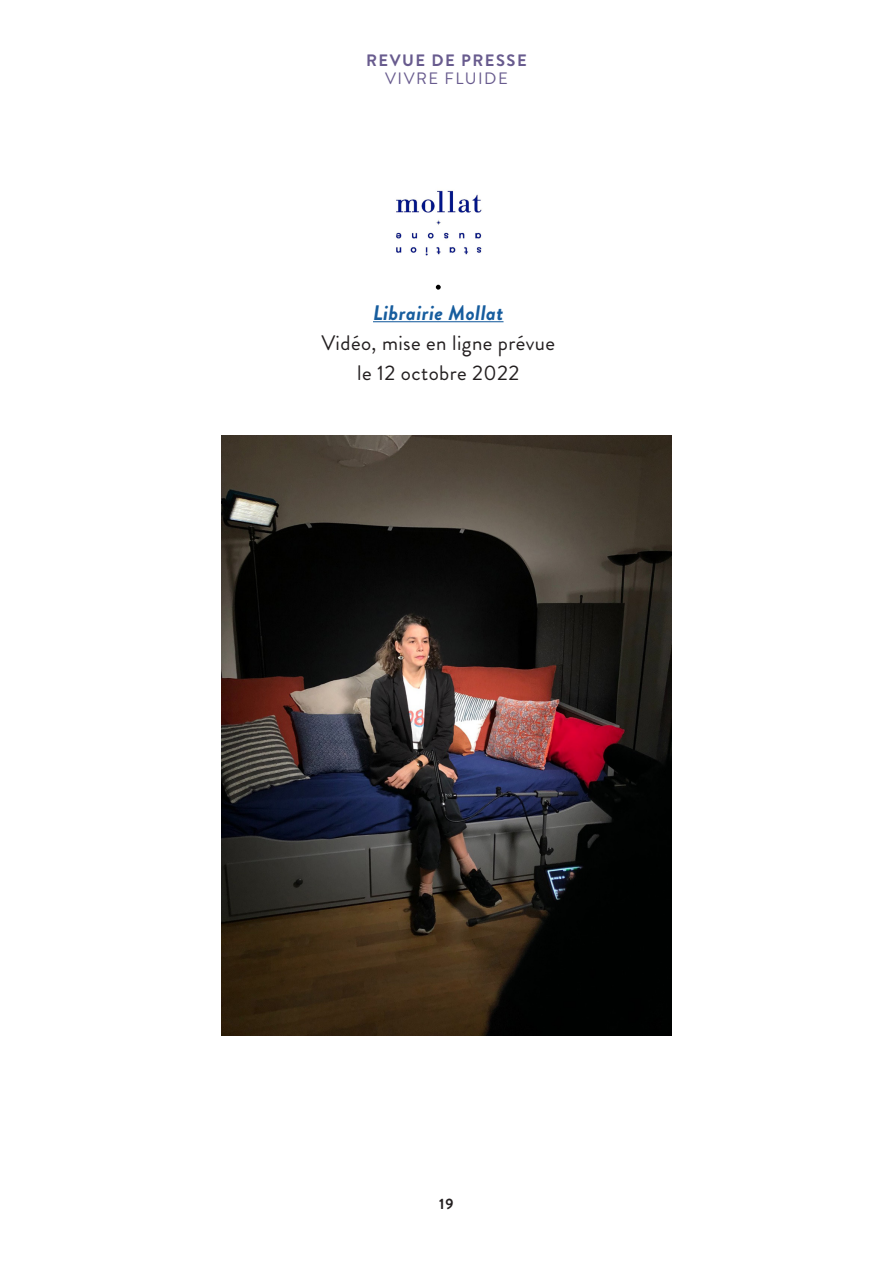
<style>
.page{position:relative;width:893px;height:1263px;background:#fff}
.page>*{position:absolute;margin:0;border:0;box-sizing:border-box;transform-origin:0 0}
.t1{font:21px "Brandon Grotesque";letter-spacing:.02em;color:#231f20}
.t2{font:italic 700 21px "Brandon Grotesque";letter-spacing:.02em;color:#175d9e}
.t3{font:700 16.5px "Brandon Grotesque";letter-spacing:.09em;color:#685b8e}
.t4{font:16.5px "Brandon Grotesque";letter-spacing:.09em;color:#685b8e}
.t5{font:700 15px "Brandon Grotesque";color:#231f20}
</style>
<div class="page">
<img style="left:396px;top:190px;width:86px;height:66px">
<hr style="left:373px;top:321px;width:131px;height:1px;background:#175d9e">
<svg style="left:436px;top:285px;width:5px;height:5px"></svg>
<img style="left:222px;top:436px;width:449px;height:599px">
<p class="t3" style="left:366px;top:48px;width:162px">REVUE DE PRESSE</p>
<p class="t4" style="left:385px;top:67px;width:124px">VIVRE FLUIDE</p>
<p class="t2" style="left:373px;top:298px;width:132px">Librairie Mollat</p>
<p class="t1" style="left:321px;top:328px;width:235px">Vidéo, mise en ligne prévue</p>
<p class="t1" style="left:357px;top:358px;width:164px">le 12 octobre 2022</p>
<p class="t5" style="left:439px;top:1193px;width:16px">19</p>
</div>
